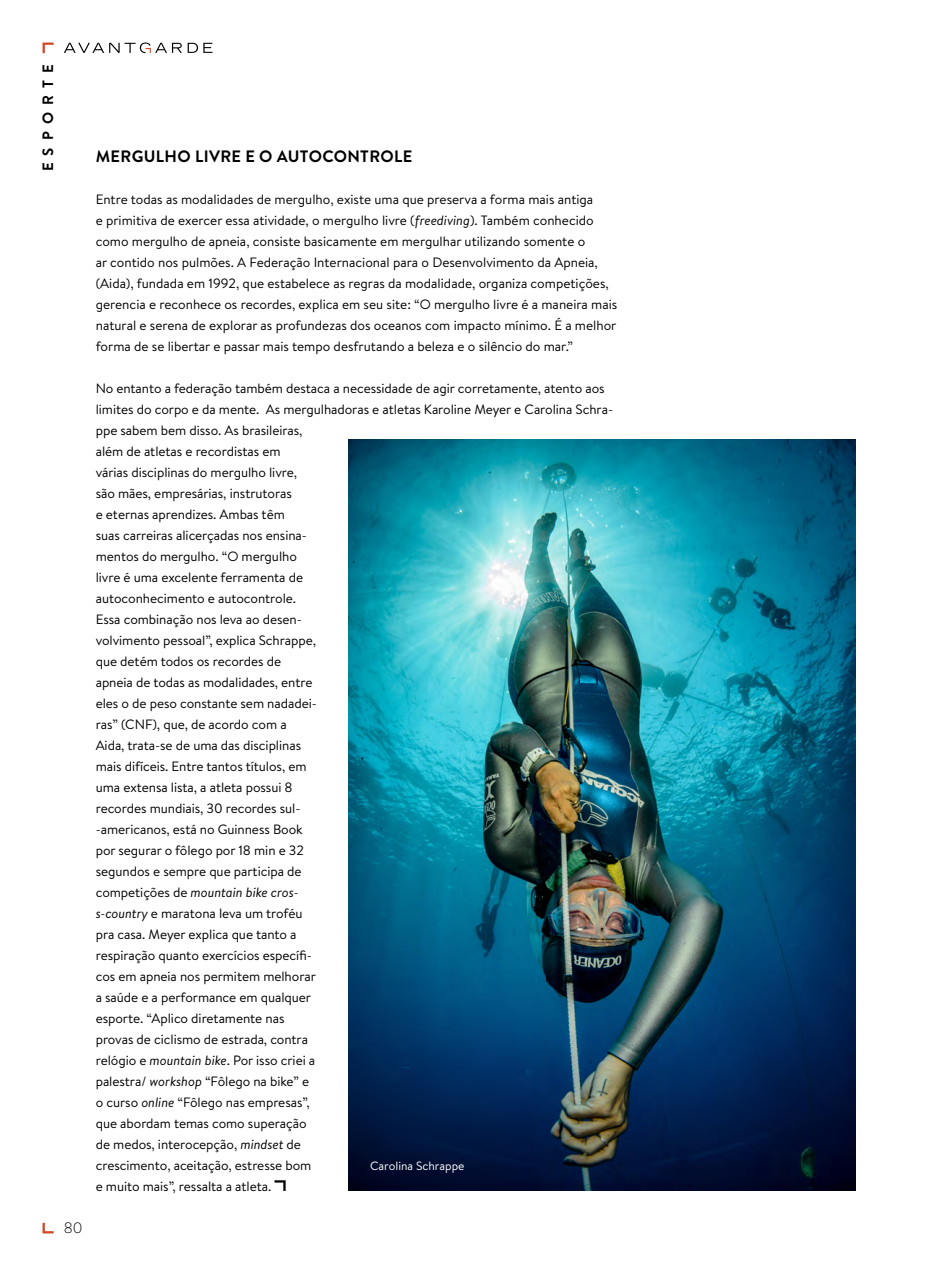
<style>
.page{position:relative;width:936px;height:1276px;background:#fff}
.page>*{position:absolute;margin:0;border:0;box-sizing:border-box;transform-origin:0 0}
.t1{font:700 16.5px "Brandon Text";letter-spacing:.02em;color:#000}
.t2{font:700 15px "Brandon Text";letter-spacing:.48em;color:#000}
.t3{font:300 15px "Brandon Text";color:#000}
.t4{font:13.5px/21px "Brandon Text";letter-spacing:-.005em;color:#000}
.t5{font:12px "Brandon Text";color:#fff}
.s1{font-style:italic}
</style>
<div class="page">
<img style="left:349px;top:439px;width:506px;height:752px">
<svg style="left:188px;top:43px;width:24px;height:10px"></svg>
<svg style="left:64px;top:43px;width:118px;height:10px"></svg>
<svg style="left:43px;top:43px;width:11px;height:10px"></svg>
<svg style="left:43px;top:1222px;width:11px;height:11px"></svg>
<svg style="left:274px;top:1180px;width:11px;height:11px"></svg>
<p class="t2" style="left:37px;top:171px;width:109px;rotate:-90deg">ESPORTE</p>
<p class="t3" style="left:64px;top:1218px;width:20px">80</p>
<p class="t1" style="left:96px;top:144px;width:318px">MERGULHO LIVRE E O AUTOCONTROLE</p>
<p class="t4" style="left:96px;top:188px;width:523px">Entre todas as modalidades de mergulho, existe uma que preserva a forma mais antiga<br>e primitiva de exercer essa atividade, o mergulho livre (<span class="s1">freediving</span>). Também conhecido como mergulho de apneia, consiste basicamente em mergulhar utilizando somente o<br>ar contido nos pulmões. A Federação Internacional para o Desenvolvimento da Apneia, (Aida), fundada em 1992, que estabelece as regras da modalidade, organiza competições, gerencia e reconhece os recordes, explica em seu site: “O mergulho livre é a maneira mais natural e serena de explorar as profundezas dos oceanos com impacto mínimo. É a melhor forma de se libertar e passar mais tempo desfrutando a beleza e o silêncio do mar.”</p>
<p class="t4" style="left:96px;top:377px;width:519px">No entanto a federação também destaca a necessidade de agir corretamente, atento aos limites do corpo e da mente. As mergulhadoras e atletas Karoline Meyer e Carolina Schra&shy;ppe sabem bem disso. As brasileiras,<br>além de atletas e recordistas em<br>várias disciplinas do mergulho livre,<br>são mães, empresárias, instrutoras<br>e eternas aprendizes. Ambas têm<br>suas carreiras alicerçadas nos ensina-<br>mentos do mergulho. “O mergulho<br>livre é uma excelente ferramenta de<br>autoconhecimento e autocontrole.<br>Essa combinação nos leva ao desen-<br>volvimento pessoal”, explica Schrappe,<br>que detém todos os recordes de<br>apneia de todas as modalidades, entre<br>eles o de peso constante sem nadadei-<br>ras” (CNF), que, de acordo com a<br>Aida, trata-se de uma das disciplinas<br>mais difíceis. Entre tantos títulos, em<br>uma extensa lista, a atleta possui 8<br>recordes mundiais, 30 recordes sul-<br>-americanos, está no Guinness Book<br>por segurar o fôlego por 18 min e 32<br>segundos e sempre que participa de<br>competições de <span class="s1">mountain bike cros-<br>s-country</span> e maratona leva um troféu<br>pra casa. Meyer explica que tanto a<br>respiração quanto exercícios específi-<br>cos em apneia nos permitem melhorar<br>a saúde e a performance em qualquer<br>esporte. “Aplico diretamente nas<br>provas de ciclismo de estrada, contra<br>relógio e <span class="s1">mountain bike</span>. Por isso criei a<br>palestra/ <span class="s1">workshop</span> “Fôlego na bike” e<br>o curso <span class="s1">online</span> “Fôlego nas empresas”,<br>que abordam temas como superação<br>de medos, interocepção, <span class="s1">mindset</span> de<br>crescimento, aceitação, estresse bom<br>e muito mais”, ressalta a atleta.</p>
<p class="t5" style="left:370px;top:1157px;width:96px">Carolina Schrappe</p>
</div>
